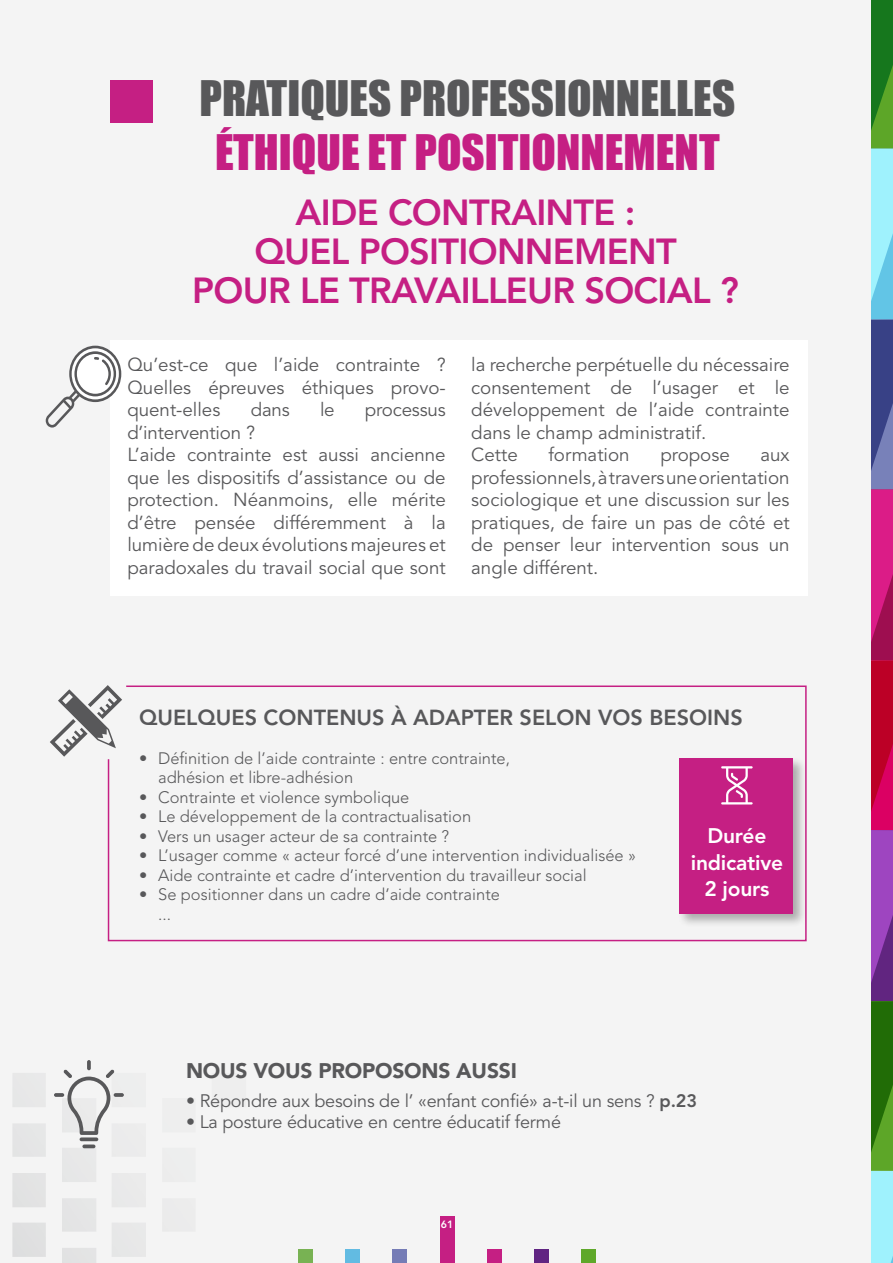
<style>
.page{position:relative;width:893px;height:1263px;background:#f4f4f4}
.page>*{position:absolute;margin:0;border:0;box-sizing:border-box;transform-origin:0 0}
.t1{font:45px "Impact";color:#58585a}
.t2{font:45px "Impact";color:#c51f83}
.t3{font:800 36px/39px "Avenir LT Std";letter-spacing:-.02em;color:#c51f83;text-align:center}
.t4{font:800 21.6px "Avenir LT Std";color:#58585a}
.t5{font:900 21px "Avenir LT Std";letter-spacing:-.01em;color:#58585a}
.t6{font:800 21px/26.7px "Avenir LT Std";letter-spacing:-.01em;color:#fff;text-align:center}
.t7{font:18.75px/22.5px "Avenir LT Std";color:#58585a;text-align:justify}
.t8{font:18px "Avenir LT Std";letter-spacing:-.01em;color:#58585a}
.t9{font:300 16.5px/19.5px "Avenir LT Std";color:#58585a}
.t10{font:800 10.5px "Avenir LT Std";color:#fff}
.s1{font-weight:800}
</style>
<div class="page">
<svg style="left:872px;top:0;width:21px;height:1263px;background:#7d677c"></svg>
<div style="left:440px;top:1216px;width:14px;height:47px;background:#c51f83"></div>
<div style="left:298px;top:1249px;width:15px;height:14px;background:#78b253"></div>
<div style="left:346px;top:1249px;width:14px;height:14px;background:#62bbe2"></div>
<div style="left:393px;top:1249px;width:14px;height:14px;background:#757cb6"></div>
<div style="left:487px;top:1249px;width:15px;height:14px;background:#c51f83"></div>
<div style="left:534px;top:1249px;width:15px;height:14px;background:#602482"></div>
<div style="left:582px;top:1249px;width:14px;height:14px;background:#5fa82a"></div>
<div style="left:111px;top:81px;width:42px;height:42px;background:#c51f83"></div>
<svg style="left:107px;top:685px;width:700px;height:257px"></svg>
<svg style="left:50px;top:685px;width:72px;height:72px"></svg>
<div style="left:111px;top:340px;width:697px;height:256px;background:#fff"></div>
<div style="left:677px;top:756px;width:130px;height:172px;background:#000;opacity:.3"></div>
<div style="left:679px;top:758px;width:114px;height:156px;background:#c51f83"></div>
<svg style="left:721px;top:766px;width:32px;height:38px"></svg>
<svg style="left:80px;top:1137px;width:18px;height:4px"></svg>
<svg style="left:82px;top:1144px;width:13px;height:4px"></svg>
<svg style="left:87px;top:1060px;width:4px;height:10px"></svg>
<svg style="left:63px;top:1069px;width:51px;height:66px"></svg>
<svg style="left:114px;top:1093px;width:10px;height:4px"></svg>
<svg style="left:54px;top:1093px;width:10px;height:4px"></svg>
<svg style="left:46px;top:346px;width:75px;height:82px"></svg>
<h1 class="t1" style="left:199px;top:64px;width:537px">PRATIQUES PROFESSIONNELLES</h1>
<h1 class="t2" style="left:215px;top:118px;width:506px">ÉTHIQUE ET POSITIONNEMENT</h1>
<h2 class="t3" style="left:192px;top:193px;width:548px">AIDE CONTRAINTE :<br>QUEL POSITIONNEMENT<br>POUR LE TRAVAILLEUR SOCIAL ?</h2>
<p class="t7" style="left:127px;top:354px;width:320px">Qu’est-ce que l’aide contrainte ?<br>Quelles épreuves éthiques provo&shy;quent-elles</p>
<p class="t7" style="left:251px;top:399px;width:41px">dans</p>
<p class="t7" style="left:320px;top:399px;width:16px">le</p>
<p class="t7" style="left:365px;top:399px;width:82px">processus</p>
<p class="t7" style="left:127px;top:422px;width:320px;text-align:left">d’intervention ?<br>L’aide contrainte est aussi ancienne que les dispositifs d’assistance ou de protection. Néanmoins, elle mérite d’être pensée différemment à la lumière de deux évolutions majeures et paradoxales du travail social que sont</p>
<p class="t7" style="left:471px;top:354px;width:320px;text-align:left">la recherche perpétuelle du nécessaire consentement de l’usager et le développement de l’aide contrainte dans le champ administratif.<br>Cette</p>
<p class="t7" style="left:548px;top:444px;width:83px">formation</p>
<p class="t7" style="left:660px;top:444px;width:71px">propose</p>
<p class="t7" style="left:471px;top:444px;width:320px;text-indent:289px">aux professionnels, à travers une orientation sociologique et une discussion sur les pratiques, de faire un pas de côté et de penser leur intervention sous un angle différent.</p>
<p class="t4" style="left:139px;top:704px;width:605px">QUELQUES CONTENUS À ADAPTER SELON VOS BESOINS</p>
<p class="t9" style="left:158px;top:748px;width:353px;text-indent:-19px">• Définition de l’aide contrainte : entre contrainte, adhésion et libre-adhésion</p>
<p class="t9" style="left:139px;top:787px;width:272px">• Contrainte et violence symbolique</p>
<p class="t9" style="left:139px;top:807px;width:334px">• Le développement de la contractualisation</p>
<p class="t9" style="left:139px;top:826px;width:312px">• Vers un usager acteur de sa contrainte ?</p>
<p class="t9" style="left:139px;top:846px;width:498px">• L’usager comme « acteur forcé d’une intervention individualisée »</p>
<p class="t9" style="left:139px;top:865px;width:449px">• Aide contrainte et cadre d’intervention du travailleur social</p>
<p class="t9" style="left:158px;top:885px;width:343px;text-indent:-19px">• Se positionner dans un cadre d’aide contrainte ...</p>
<p class="t6" style="left:691px;top:822px;width:94px">Durée indicative<br>2 jours</p>
<p class="t5" style="left:186px;top:1058px;width:332px">NOUS VOUS PROPOSONS AUSSI</p>
<p class="t8" style="left:186px;top:1091px;width:512px">• Répondre aux besoins de l’ «enfant confié» a-t-il un sens ? <span class="s1">p.23</span></p>
<p class="t8" style="left:186px;top:1112px;width:377px">• La posture éducative en centre éducatif fermé</p>
<p class="t10" style="left:441px;top:1218px;width:14px">61</p>
</div>
